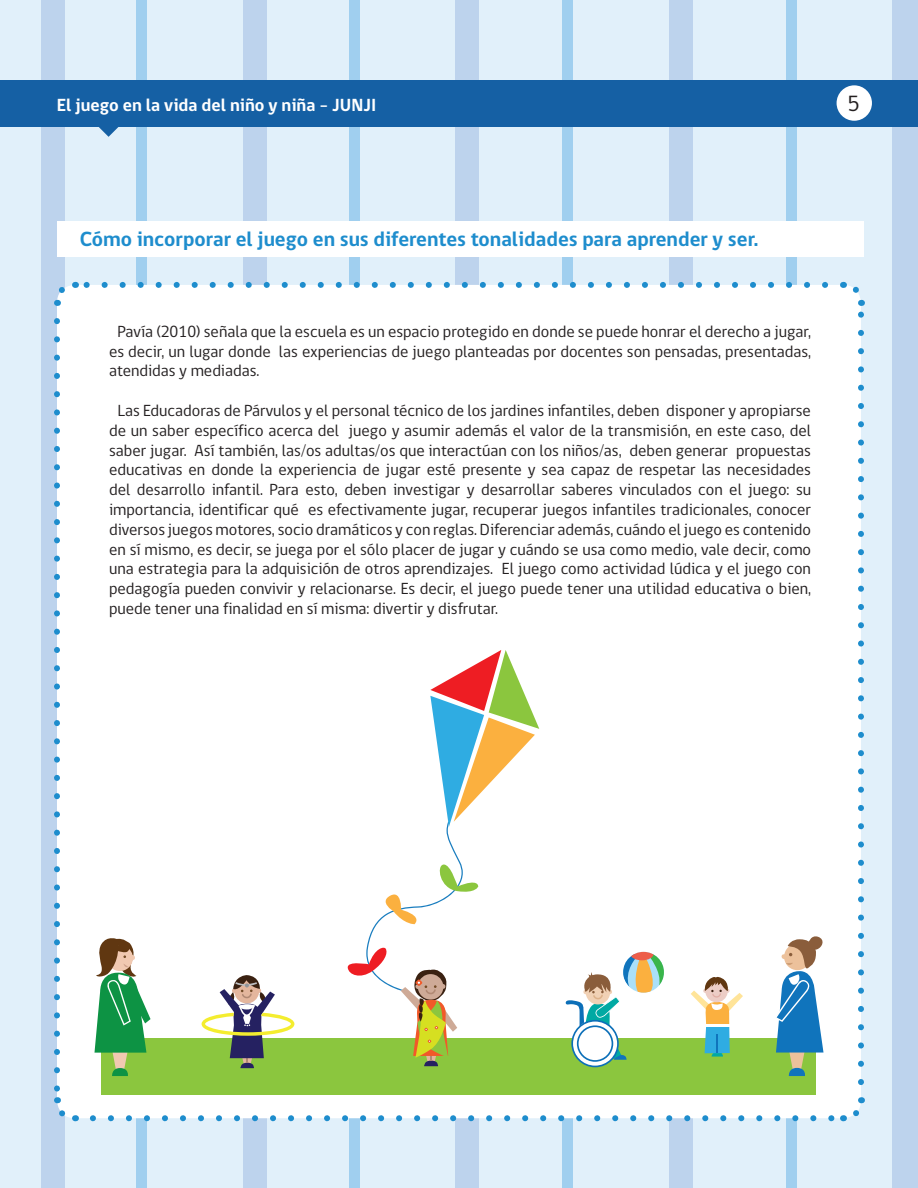
<style>
.page{position:relative;width:918px;height:1188px;background:#fff}
.page>*{position:absolute;margin:0;border:0;box-sizing:border-box;transform-origin:0 0}
.t1{font:22.5px "gob CL";color:#231f20}
.t2{font:700 21px "gob CL";color:#1e8dcd}
.t3{font:700 18px "gob CL";color:#fff}
.t4{font:16.5px/19.8px "gob CL";color:#231f20;text-align:justify}
</style>
<div class="page">
<div style="left:0;top:0;width:915px;height:1188px;background:#e1f0fa"></div>
<div style="left:41px;top:0;width:24px;height:1188px;background:#bdd3ed"></div>
<div style="left:137px;top:0;width:10px;height:1188px;background:#a0cfef"></div>
<div style="left:243px;top:0;width:24px;height:1188px;background:#bdd3ed"></div>
<div style="left:349px;top:0;width:11px;height:1188px;background:#a0cfef"></div>
<div style="left:455px;top:0;width:24px;height:1188px;background:#bdd3ed"></div>
<div style="left:562px;top:0;width:11px;height:1188px;background:#a0cfef"></div>
<div style="left:669px;top:0;width:24px;height:1188px;background:#bdd3ed"></div>
<div style="left:786px;top:0;width:11px;height:1188px;background:#a0cfef"></div>
<div style="left:892px;top:0;width:26px;height:1188px;background:#bdd3ed"></div>
<div style="left:57px;top:285px;width:804px;height:833px;background:#fff;border-radius:18px"></div>
<svg style="left:54px;top:321px;width:6px;height:770px"></svg>
<svg style="left:93px;top:1115px;width:741px;height:6px"></svg>
<svg style="left:858px;top:312px;width:6px;height:770px"></svg>
<svg style="left:84px;top:282px;width:741px;height:6px"></svg>
<svg style="left:54px;top:1097px;width:22px;height:25px"></svg>
<svg style="left:843px;top:1097px;width:22px;height:25px"></svg>
<svg style="left:842px;top:281px;width:22px;height:25px"></svg>
<svg style="left:54px;top:281px;width:22px;height:25px"></svg>
<div style="left:0;top:80px;width:918px;height:46px;background:#1560a4"></div>
<div style="left:837px;top:85px;width:35px;height:36px;background:#fff;border-radius:50%"></div>
<svg style="left:98px;top:126px;width:22px;height:11px"></svg>
<div style="left:57px;top:221px;width:807px;height:35px;background:#fff"></div>
<div style="left:101px;top:1038px;width:715px;height:56px;background:#8bc63e"></div>
<svg style="left:202px;top:975px;width:92px;height:93px"></svg>
<svg style="left:347px;top:650px;width:192px;height:416px"></svg>
<svg style="left:565px;top:952px;width:99px;height:115px"></svg>
<svg style="left:776px;top:936px;width:48px;height:140px"></svg>
<svg style="left:691px;top:977px;width:52px;height:80px"></svg>
<hr style="left:706px;top:1025px;width:23px;height:2px;background:#fff">
<svg style="left:95px;top:938px;width:56px;height:138px"></svg>
<p class="t3" style="left:57px;top:93px;width:321px">El juego en la vida del niño y niña - JUNJI</p>
<p class="t1" style="left:848px;top:88px;width:14px">5</p>
<p class="t2" style="left:80px;top:224px;width:680px">Cómo incorporar el juego en sus diferentes tonalidades para aprender y ser.</p>
<p class="t4" style="left:109px;top:322px;width:704px;text-indent:9px">Pavía (2010) señala que la escuela es un espacio protegido en donde se puede honrar el derecho a jugar, es decir, un lugar donde las experiencias de juego planteadas por docentes son pensadas, presentadas, atendidas y mediadas.</p>
<p class="t4" style="left:109px;top:401px;width:704px;text-indent:9px">Las Educadoras de Párvulos y el personal técnico de los jardines infantiles, deben disponer y apropiarse de un saber específico acerca del juego y asumir además el valor de la transmisión, en este caso, del saber jugar. Así también, las/os adultas/os que interactúan con los niños/as, deben generar propuestas educativas en donde la experiencia de jugar esté presente y sea capaz de respetar las necesidades del desarrollo infantil. Para esto, deben investigar y desarrollar saberes vinculados con el juego: su importancia, identificar qué es efectivamente jugar, recuperar juegos infantiles tradicionales, conocer diversos juegos motores, socio dramáticos y con reglas. Diferenciar además, cuándo el juego es contenido en sí mismo, es decir, se juega por el sólo placer de jugar y cuándo se usa como medio, vale decir, como una estrategia para la adquisición de otros aprendizajes. El juego como actividad lúdica y el juego con pedagogía pueden convivir y relacionarse. Es decir, el juego puede tener una utilidad educativa o bien, puede tener una finalidad en sí misma: divertir y disfrutar.</p>
</div>
